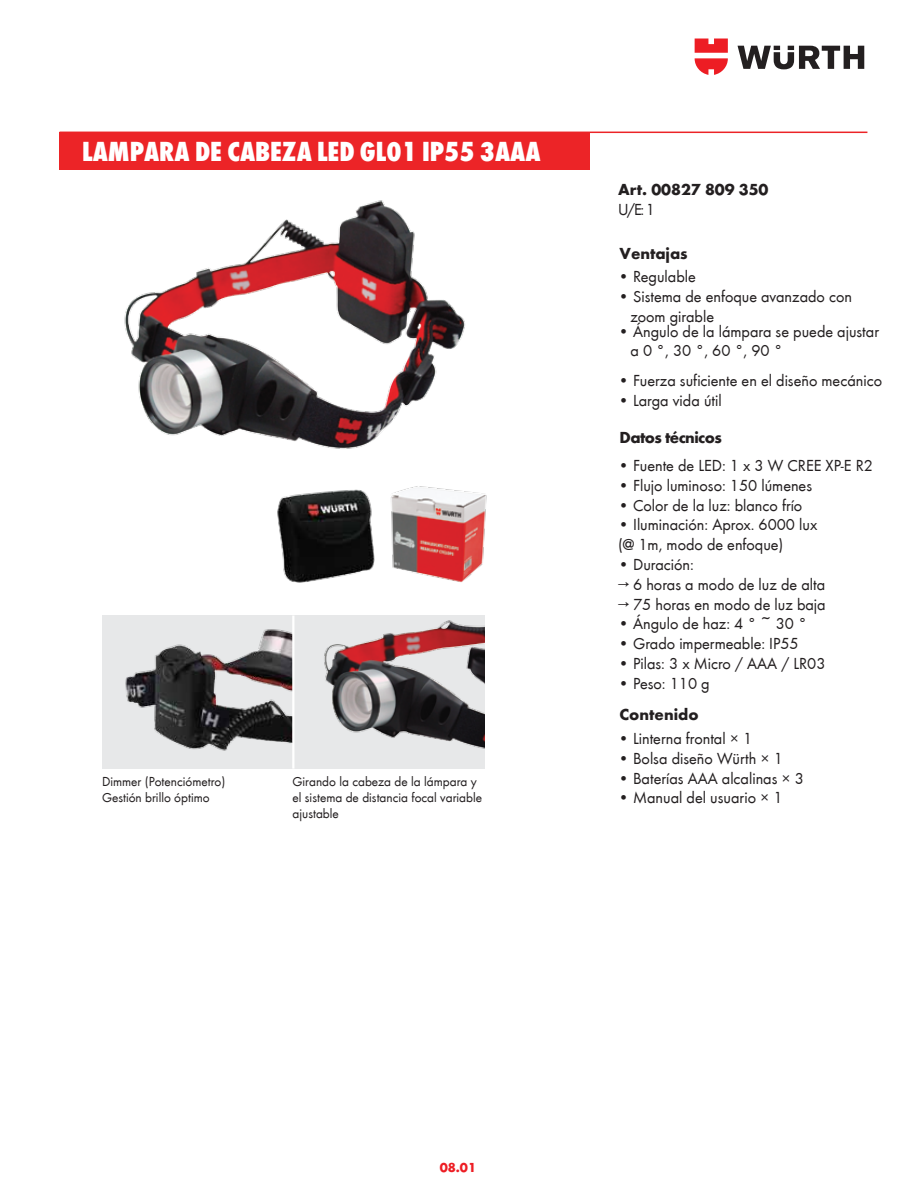
<style>
.page{position:relative;width:918px;height:1188px;background:#fff}
.page>*{position:absolute;margin:0;border:0;box-sizing:border-box;transform-origin:0 0}
.t1{font:800 condensed 28.5px "Wuerth";color:#fff}
.t2{font:16.5px/19.8px "Wuerth";color:#231f20}
.t3{font:700 16.5px "Wuerth";color:#231f20}
.t4{font:700 16.5px "Wuerth";letter-spacing:-.035em;color:#231f20}
.t5{font:13.5px/16.2px "Wuerth";color:#231f20}
.t6{font:700 13.5px "Wuerth";color:#ed1d24}
</style>
<div class="page">
<svg style="left:738px;top:46px;width:126px;height:23px"></svg>
<svg style="left:695px;top:39px;width:33px;height:36px"></svg>
<hr style="left:60px;top:132px;width:807px;height:1px;background:#ec2427">
<div style="left:60px;top:132px;width:530px;height:38px;background:#ec2427"></div>
<div style="left:102px;top:616px;width:383px;height:153px;background:#e7e8e9"></div>
<img style="left:125px;top:629px;width:167px;height:122px">
<img style="left:319px;top:615px;width:166px;height:134px">
<img style="left:124px;top:200px;width:341px;height:249px">
<img style="left:277px;top:489px;width:98px;height:94px">
<img style="left:391px;top:486px;width:96px;height:97px">
<hr style="left:292px;top:616px;width:2px;height:153px;background:#fff">
<h1 class="t1" style="left:82px;top:132px;width:460px">LAMPARA DE CABEZA LED GL01 IP55 3AAA</h1>
<p class="t5" style="left:102px;top:773px;width:125px">Dimmer (Potenciómetro)<br>Gestión brillo óptimo</p>
<p class="t5" style="left:293px;top:773px;width:191px">Girando la cabeza de la lámpara y el sistema de distancia focal variable ajustable</p>
<p class="t3" style="left:618px;top:178px;width:152px">Art. 00827 809 350</p>
<p class="t2" style="left:618px;top:199px;width:38px">U/E: 1</p>
<p class="t3" style="left:620px;top:242px;width:70px">Ventajas</p>
<p class="t2" style="left:618px;top:266px;width:79px">• Regulable</p>
<p class="t2" style="left:630px;top:286px;width:223px;text-indent:-12px">• Sistema de enfoque avanzado con zoom girable</p>
<p class="t2" style="left:630px;top:320px;width:250px;text-indent:-12px">• Ángulo de la lámpara se puede ajustar a 0 °, 30 °, 60 °, 90 °</p>
<p class="t2" style="left:618px;top:370px;width:266px">• Fuerza suficiente en el diseño mecánico</p>
<p class="t2" style="left:618px;top:390px;width:105px">• Larga vida útil</p>
<p class="t4" style="left:620px;top:425px;width:104px">Datos técnicos</p>
<p class="t2" style="left:618px;top:455px;width:256px">• Fuente de LED: 1 x 3 W CREE XP-E R2</p>
<p class="t2" style="left:618px;top:475px;width:196px">• Flujo luminoso: 150 lúmenes</p>
<p class="t2" style="left:618px;top:494px;width:186px">• Color de la luz: blanco frío</p>
<p class="t2" style="left:618px;top:514px;width:201px">• Iluminación: Aprox. 6000 lux (@ 1m, modo de enfoque)</p>
<p class="t2" style="left:618px;top:554px;width:77px">• Duración:</p>
<p class="t2" style="left:618px;top:574px;width:209px">→ 6 horas a modo de luz de alta</p>
<p class="t2" style="left:618px;top:593px;width:209px">→ 75 horas en modo de luz baja</p>
<p class="t2" style="left:618px;top:613px;width:190px">• Ángulo de haz: 4 ° ~ 30 °</p>
<p class="t2" style="left:618px;top:633px;width:182px">• Grado impermeable: IP55</p>
<p class="t2" style="left:618px;top:653px;width:209px">• Pilas: 3 x Micro / AAA / LR03</p>
<p class="t2" style="left:618px;top:673px;width:93px">• Peso: 110 g</p>
<p class="t2" style="left:618px;top:728px;width:136px">• Linterna frontal × 1</p>
<p class="t2" style="left:618px;top:748px;width:166px">• Bolsa diseño Würth × 1</p>
<p class="t2" style="left:618px;top:767px;width:188px">• Baterías AAA alcalinas × 3</p>
<p class="t2" style="left:618px;top:787px;width:166px">• Manual del usuario × 1</p>
<p class="t3" style="left:620px;top:703px;width:81px">Contenido</p>
<p class="t6" style="left:440px;top:1158px;width:38px">08.01</p>
</div>
